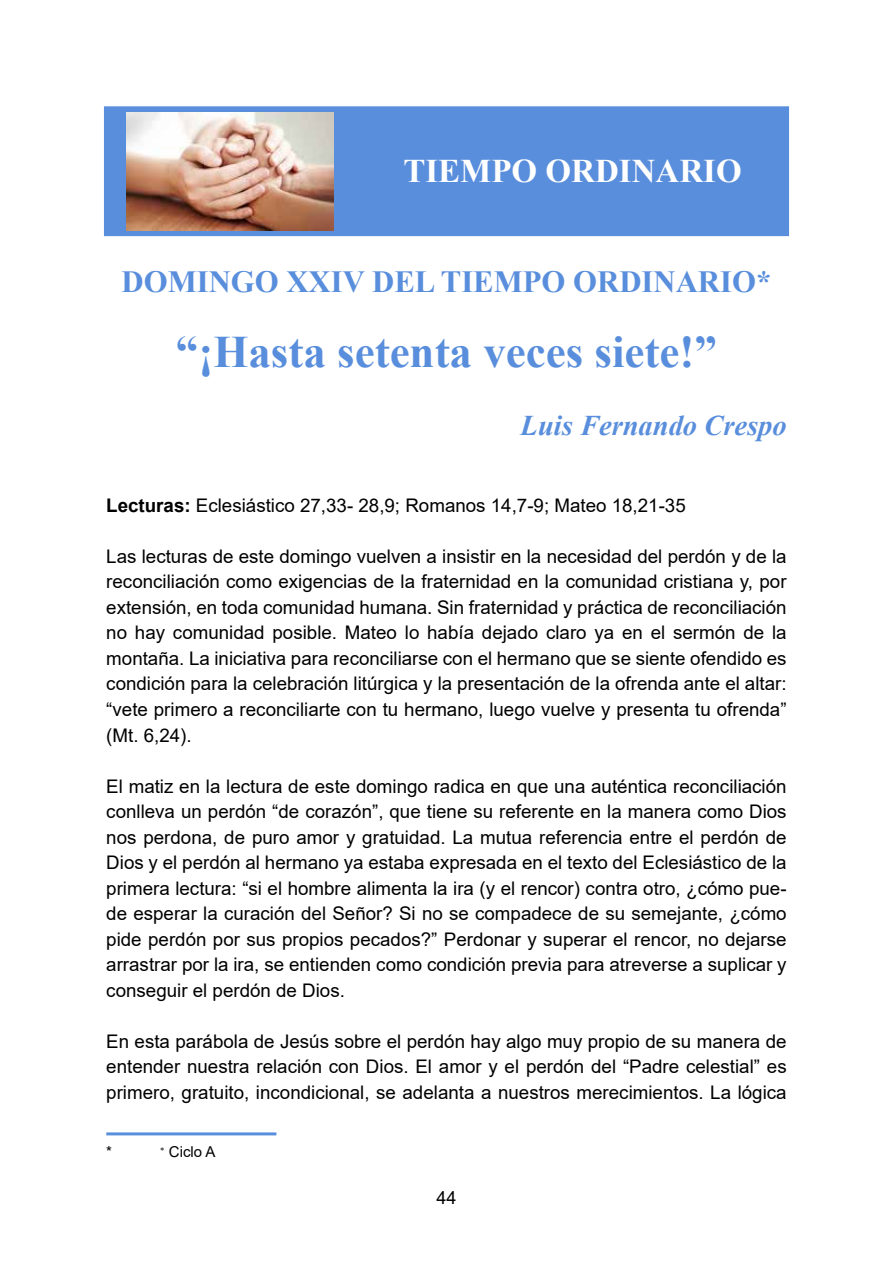
<style>
.page{position:relative;width:893px;height:1263px;background:#fff}
.page>*{position:absolute;margin:0;border:0;box-sizing:border-box;transform-origin:0 0}
.t1{font:700 45px "Times New Roman";color:#598edc}
.t2{font:700 33px "Times New Roman";color:#fff}
.t3{font:700 30.75px "Times New Roman";color:#598edc}
.t4{font:italic 700 28.5px "Times New Roman";color:#598edc}
.t5{font:18.75px/25.5px "Arial";color:#000;text-align:justify}
.t6{font:18px "Arial";color:#000}
.t7{font:15px "Arial";color:#000}
.s1{font-weight:700}
</style>
<div class="page">
<div style="left:104px;top:106px;width:685px;height:130px;background:#598edc"></div>
<img style="left:126px;top:112px;width:208px;height:118px">
<hr style="left:106px;top:1132px;width:170px;height:3px;background:#598edc">
<h2 class="t2" style="left:403px;top:148px;width:340px">TIEMPO ORDINARIO</h2>
<h3 class="t3" style="left:122px;top:260px;width:651px">DOMINGO XXIV DEL TIEMPO ORDINARIO*</h3>
<h1 class="t1" style="left:176px;top:320px;width:543px">“¡Hasta setenta veces siete!”</h1>
<h3 class="t4" style="left:521px;top:406px;width:268px">Luis Fernando Crespo</h3>
<p class="t5" style="left:106px;top:492px;width:581px"><span class="s1">Lecturas:</span> Eclesiástico 27,33- 28,9; Romanos 14,7-9; Mateo 18,21-35</p>
<p class="t5" style="left:106px;top:543px;width:682px">Las lecturas de este domingo vuelven a insistir en la necesidad del perdón y de la reconciliación como exigencias de la fraternidad en la comunidad cristiana y, por extensión, en toda comunidad humana. Sin fraternidad y práctica de reconciliación no hay comunidad posible. Mateo lo había dejado claro ya en el sermón de la montaña. La iniciativa para reconciliarse con el hermano que se siente ofendido es condición para la celebración litúrgica y la presentación de la ofrenda ante el altar: “vete primero a reconciliarte con tu hermano, luego vuelve y presenta tu ofrenda” (Mt. 6,24).</p>
<p class="t5" style="left:106px;top:773px;width:682px">El matiz en la lectura de este domingo radica en que una auténtica reconciliación conlleva un perdón “de corazón”, que tiene su referente en la manera como Dios nos perdona, de puro amor y gratuidad. La mutua referencia entre el perdón de Dios y el perdón al hermano ya estaba expresada en el texto del Eclesiástico de la primera lectura: “si el hombre alimenta la ira (y el rencor) contra otro, ¿cómo pue&shy;de esperar la curación del Señor? Si no se compadece de su semejante, ¿cómo pide perdón por sus propios pecados?” Perdonar y superar el rencor, no dejarse arrastrar por la ira, se entienden como condición previa para atreverse a suplicar y conseguir el perdón de Dios.</p>
<p class="t5" style="left:106px;top:1028px;width:682px">En esta parábola de Jesús sobre el perdón hay algo muy propio de su manera de entender nuestra relación con Dios. El amor y el perdón del “Padre celestial” es primero, gratuito, incondicional, se adelanta a nuestros merecimientos. La lógica</p>
<p class="t7" style="left:106px;top:1141px;width:7px">*</p>
<p class="t7" style="left:160px;top:1141px;width:57px">∗ Ciclo A</p>
<p class="t6" style="left:436px;top:1185px;width:22px">44</p>
</div>
